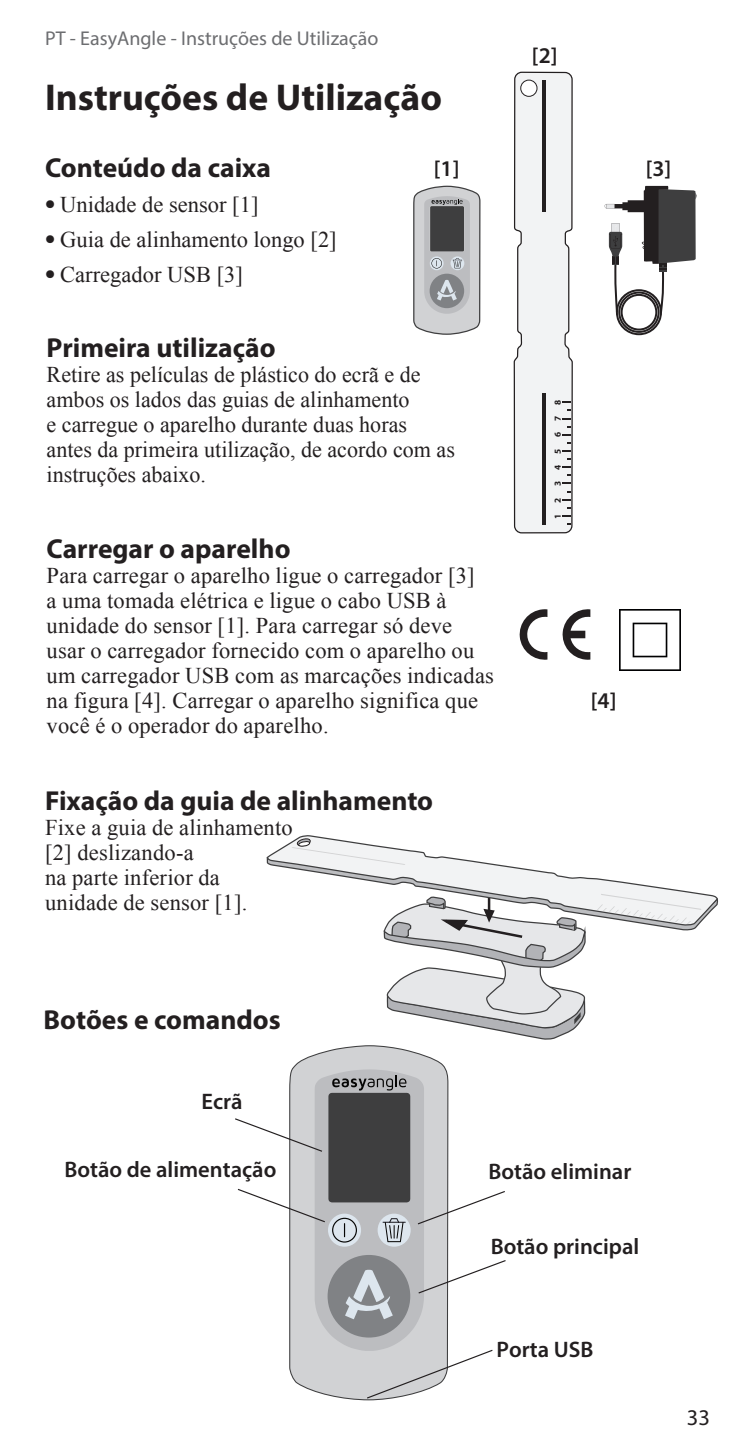
<style>
.page{position:relative;width:745px;height:1453px;background:#fff}
.page>*{position:absolute;margin:0;border:0;box-sizing:border-box;transform-origin:0 0}
.t1{font:700 37.5px "Myriad Pro";color:#231f20}
.t2{font:700 27.5px "Myriad Pro";color:#231f20}
.t3{font:22.5px/25px "Times New Roman";letter-spacing:.01em;color:#231f20}
.t4{font:600 22.5px "Myriad Pro";color:#231f20}
.t5{font:22.5px "Myriad Pro";color:#231f20}
.t6{font:20px "Myriad Pro";color:#6c6d70}
.t7{font:700 9.25px "Myriad Pro";letter-spacing:1.215em;color:#231f20}
.s1{font-family:"Myriad Pro";font-weight:700;font-size:30px}
</style>
<div class="page">
<svg style="left:292px;top:1045px;width:154px;height:356px"></svg>
<svg style="left:235px;top:1069px;width:271px;height:330px"></svg>
<img style="left:680px;top:609px;width:1px;height:62px">
<svg style="left:573px;top:609px;width:17px;height:51px"></svg>
<svg style="left:413px;top:185px;width:68px;height:150px;background:#a8a9ac"></svg>
<svg style="left:604px;top:186px;width:92px;height:128px"></svg>
<div style="left:615px;top:289px;width:46px;height:46px;border:2px solid #231f20;border-radius:50%"></div>
<div style="left:618px;top:291px;width:41px;height:42px;border:2px solid #231f20;border-radius:50%"></div>
<div style="left:620px;top:294px;width:37px;height:36px;border:2px solid #231f20;border-radius:50%"></div>
<img style="left:619px;top:609px;width:61px;height:62px">
<svg style="left:266px;top:835px;width:452px;height:199px"></svg>
<svg style="left:512px;top:71px;width:61px;height:969px"></svg>
<svg style="left:514px;top:72px;width:58px;height:461px"></svg>
<div style="left:520px;top:80px;width:16px;height:16px;background:#fff;border-radius:50%"></div>
<div style="left:520px;top:80px;width:17px;height:17px;border:1px solid #231f20;border-radius:50%"></div>
<p class="t6" style="left:45px;top:26px;width:335px">PT - EasyAngle - Instruções de Utilização</p>
<h1 class="t1" style="left:45px;top:73px;width:398px">Instruções de Utilização</h1>
<p class="t4" style="left:531px;top:41px;width:27px">[2]</p>
<p class="t2" style="left:45px;top:150px;width:227px">Conteúdo da caixa</p>
<p class="t3" style="left:45px;top:192px;width:215px"><span class="s1">•</span> Unidade de sensor [1]</p>
<p class="t3" style="left:45px;top:227px;width:293px"><span class="s1">•</span> Guia de alinhamento longo [2]</p>
<p class="t3" style="left:45px;top:262px;width:199px"><span class="s1">•</span> Carregador USB [3]</p>
<p class="t4" style="left:433px;top:154px;width:27px">[1]</p>
<p class="t4" style="left:645px;top:154px;width:27px">[3]</p>
<p class="t2" style="left:47px;top:330px;width:230px">Primeira utilização</p>
<p class="t3" style="left:47px;top:362px;width:409px">Retire as películas de plástico do ecrã e de ambos os lados das guias de alinhamento<br>e carregue o aparelho durante duas horas antes da primeira utilização, de acordo com as instruções abaixo.</p>
<p class="t2" style="left:47px;top:530px;width:245px">Carregar o aparelho</p>
<p class="t3" style="left:47px;top:562px;width:448px">Para carregar o aparelho ligue o carregador [3]<br>a uma tomada elétrica e ligue o cabo USB à unidade do sensor [1]. Para carregar só deve usar o carregador fornecido com o aparelho ou um carregador USB com as marcações indicadas na figura [4]. Carregar o aparelho significa que você é o operador do aparelho.</p>
<p class="t2" style="left:45px;top:783px;width:389px">Fixação da guia de alinhamento</p>
<p class="t3" style="left:45px;top:815px;width:249px">Fixe a guia de alinhamento [2] deslizando-a<br>na parte inferior da unidade de sensor [1].</p>
<p class="t7" style="left:551px;top:519px;width:121px;rotate:-90deg">12345678</p>
<p class="t4" style="left:590px;top:686px;width:27px">[4]</p>
<p class="t2" style="left:43px;top:1002px;width:239px">Botões e comandos</p>
<p class="t4" style="left:201px;top:1087px;width:43px">Ecrã</p>
<p class="t4" style="left:64px;top:1155px;width:213px">Botão de alimentação</p>
<p class="t4" style="left:488px;top:1157px;width:144px">Botão eliminar</p>
<p class="t4" style="left:490px;top:1231px;width:150px">Botão principal</p>
<p class="t4" style="left:496px;top:1335px;width:98px">Porta USB</p>
<p class="t5" style="left:686px;top:1403px;width:25px">33</p>
</div>
